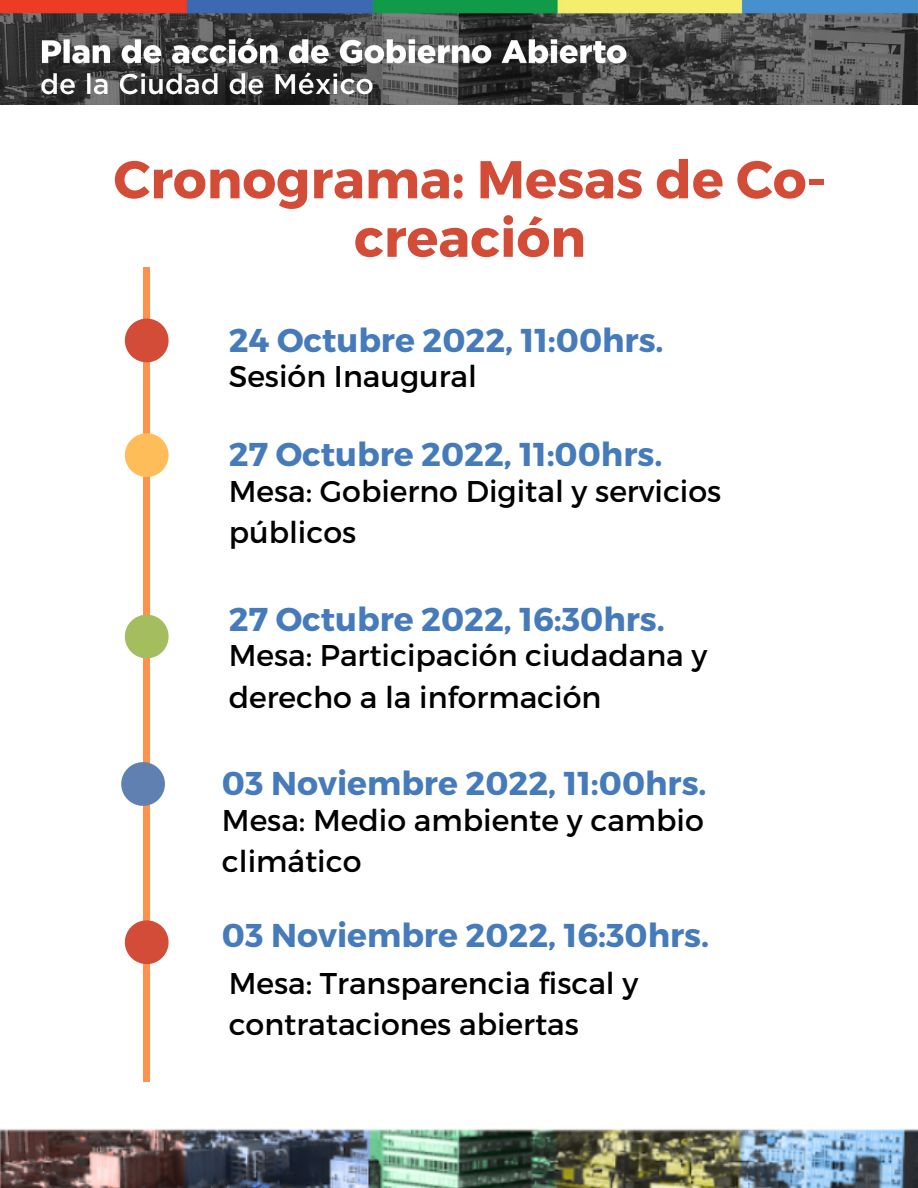
<style>
.page{position:relative;width:918px;height:1188px;background:#fff}
.page>*{position:absolute;margin:0;border:0;box-sizing:border-box;transform-origin:0 0}
.t1{font:700 53.1px/58.5px "Montserrat";color:#d34c37;text-align:center}
.t2{font:700 33px "Montserrat";color:#467bbb}
.t3{font:30px/41.7px "Montserrat";color:#000}
</style>
<div class="page">
<img style="left:0;top:0;width:918px;height:105px">
<img style="left:0;top:1129px;width:918px;height:59px">
<div style="left:143px;top:267px;width:7px;height:815px;background:#ff914d"></div>
<svg style="left:125px;top:433px;width:44px;height:44px"></svg>
<svg style="left:125px;top:615px;width:44px;height:43px"></svg>
<svg style="left:121px;top:762px;width:44px;height:44px"></svg>
<svg style="left:125px;top:920px;width:44px;height:44px"></svg>
<svg style="left:125px;top:319px;width:44px;height:43px"></svg>
<h1 class="t1" style="left:114px;top:148px;width:714px">Cronograma: Mesas de Co&shy;creación</h1>
<p class="t2" style="left:229px;top:318px;width:436px">24 Octubre 2022, 11:00hrs.</p>
<p class="t3" style="left:229px;top:354px;width:250px">Sesión Inaugural</p>
<p class="t2" style="left:229px;top:433px;width:435px">27 Octubre 2022, 11:00hrs.</p>
<p class="t3" style="left:229px;top:469px;width:494px">Mesa: Gobierno Digital y servicios públicos</p>
<p class="t2" style="left:229px;top:597px;width:438px">27 Octubre 2022, 16:30hrs.</p>
<p class="t3" style="left:229px;top:633px;width:480px">Mesa: Participación ciudadana y derecho a la información</p>
<p class="t2" style="left:222px;top:762px;width:486px">03 Noviembre 2022, 11:00hrs.</p>
<p class="t3" style="left:222px;top:798px;width:483px">Mesa: Medio ambiente y cambio climático</p>
<p class="t2" style="left:222px;top:914px;width:489px">03 Noviembre 2022, 16:30hrs.</p>
<p class="t3" style="left:229px;top:961px;width:411px">Mesa: Transparencia fiscal y contrataciones abiertas</p>
</div>
